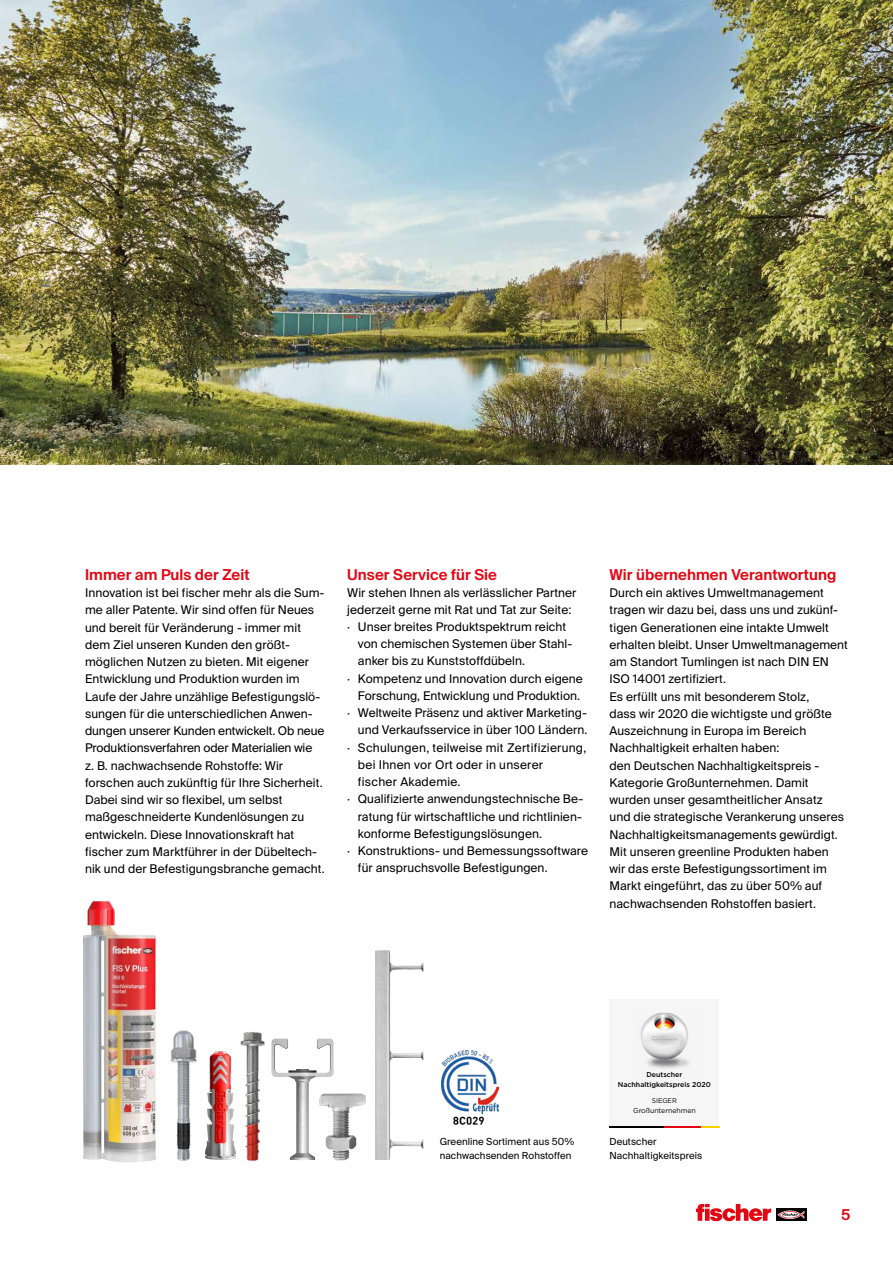
<style>
.page{position:relative;width:893px;height:1263px;background:#fff}
.page>*{position:absolute;margin:0;border:0;box-sizing:border-box;transform-origin:0 0}
.t1{font:600 15px "fischerstrong";letter-spacing:.005em;color:#e30613}
.t2{font:12px/17.2px "fischerstrong";letter-spacing:.005em;color:#000}
.t3{font:9.75px/13.5px "fischerstrong";letter-spacing:.005em;color:#000}
.t4{font:500 7.05px "Gotham";color:#000}
.t5{font:7.05px "Gotham";letter-spacing:-.01em;color:#000}
.t6{font:6.75px "Gotham";letter-spacing:-.01em;color:#000}
</style>
<div class="page">
<svg style="left:776px;top:1209px;width:30px;height:12px"></svg>
<svg style="left:777px;top:1210px;width:27px;height:9px"></svg>
<svg style="left:696px;top:1204px;width:75px;height:17px"></svg>
<img style="left:0;top:0;width:893px;height:465px">
<img style="left:334px;top:1093px;width:22px;height:68px">
<img style="left:442px;top:1051px;width:56px;height:74px">
<div style="left:609px;top:999px;width:110px;height:129px;background:#f6f6f6"></div>
<svg style="left:701px;top:1126px;width:18px;height:2px"></svg>
<hr style="left:664px;top:1126px;width:37px;height:2px;background:#e30613">
<hr style="left:609px;top:1126px;width:55px;height:2px;background:#000">
<img style="left:640px;top:1012px;width:49px;height:57px">
<img style="left:271px;top:1038px;width:63px;height:122px">
<img style="left:170px;top:1030px;width:27px;height:131px">
<img style="left:240px;top:1032px;width:25px;height:129px">
<img style="left:375px;top:950px;width:49px;height:210px">
<img style="left:205px;top:1051px;width:30px;height:109px">
<img style="left:83px;top:901px;width:73px;height:262px">
<p class="t1" style="left:85px;top:566px;width:166px">Immer am Puls der Zeit</p>
<p class="t2" style="left:85px;top:584px;width:241px">Innovation ist bei fischer mehr als die Sum&shy;me aller Patente. Wir sind offen für Neues und bereit für Veränderung - immer mit dem Ziel unseren Kunden den größt&shy;möglichen Nutzen zu bieten. Mit eigener Entwicklung und Produktion wurden im Laufe der Jahre unzählige Befestigungslö&shy;sungen für die unterschiedlichen Anwen&shy;dungen unserer Kunden entwickelt. Ob neue Produktionsverfahren oder Materialien wie<br>z. B. nachwachsende Rohstoffe: Wir forschen auch zukünftig für Ihre Sicherheit.<br>Dabei sind wir so flexibel, um selbst maßgeschneiderte Kundenlösungen zu entwickeln. Diese Innovationskraft hat fischer zum Marktführer in der Dübeltech&shy;nik und der Befestigungsbranche gemacht.</p>
<p class="t1" style="left:347px;top:566px;width:151px">Unser Service für Sie</p>
<p class="t2" style="left:347px;top:584px;width:231px">Wir stehen Ihnen als verlässlicher Partner</p>
<p class="t2" style="left:347px;top:601px;width:226px">jederzeit gerne mit Rat und Tat zur Seite:</p>
<p class="t2" style="left:347px;top:618px;width:221px">· Unser breites Produktspektrum reicht</p>
<p class="t2" style="left:358px;top:635px;width:216px">von chemischen Systemen über Stahl-</p>
<p class="t2" style="left:358px;top:652px;width:169px">anker bis zu Kunststoffdübeln.</p>
<p class="t2" style="left:347px;top:670px;width:237px">· Kompetenz und Innovation durch eigene</p>
<p class="t2" style="left:358px;top:687px;width:224px">Forschung, Entwicklung und Produktion.</p>
<p class="t2" style="left:347px;top:704px;width:241px">· Weltweite Präsenz und aktiver Marketing-</p>
<p class="t2" style="left:358px;top:721px;width:231px">und Verkaufsservice in über 100 Ländern.</p>
<p class="t2" style="left:347px;top:739px;width:240px">· Schulungen, teilweise mit Zertifizierung,</p>
<p class="t2" style="left:358px;top:756px;width:187px">bei Ihnen vor Ort oder in unserer</p>
<p class="t2" style="left:358px;top:773px;width:104px">fischer Akademie.</p>
<p class="t2" style="left:347px;top:790px;width:238px">· Qualifizierte anwendungstechnische Be-</p>
<p class="t2" style="left:358px;top:808px;width:225px">ratung für wirtschaftliche und richtlinien-</p>
<p class="t2" style="left:358px;top:825px;width:186px">konforme Befestigungslösungen.</p>
<p class="t2" style="left:347px;top:842px;width:242px">· Konstruktions- und Bemessungssoftware</p>
<p class="t2" style="left:358px;top:859px;width:191px">für anspruchsvolle Befestigungen.</p>
<p class="t1" style="left:609px;top:566px;width:228px">Wir übernehmen Verantwortung</p>
<p class="t2" style="left:609px;top:584px;width:240px">Durch ein aktives Umweltmanagement tragen wir dazu bei, dass uns und zukünf&shy;tigen Generationen eine intakte Umwelt erhalten bleibt. Unser Umweltmanagement am Standort Tumlingen ist nach DIN EN ISO 14001 zertifiziert.<br>Es erfüllt uns mit besonderem Stolz,<br>dass wir 2020 die wichtigste und größte Auszeichnung in Europa im Bereich Nachhaltigkeit erhalten haben:<br>den Deutschen Nachhaltigkeitspreis - Kategorie Großunternehmen. Damit wurden unser gesamtheitlicher Ansatz<br>und die strategische Verankerung unseres Nachhaltigkeitsmanagements gewürdigt.<br>Mit unseren greenline Produkten haben<br>wir das erste Befestigungssortiment im Markt eingeführt, das zu über 50% auf nachwachsenden Rohstoffen basiert.</p>
<p class="t4" style="left:646px;top:1070px;width:38px">Deutscher</p>
<p class="t6" style="left:652px;top:1096px;width:26px">SIEGER</p>
<p class="t5" style="left:633px;top:1106px;width:64px">Großunternehmen</p>
<p class="t4" style="left:618px;top:1080px;width:95px">Nachhaltigkeitspreis 2020</p>
<p class="t3" style="left:440px;top:1135px;width:136px">Greenline Sortiment aus 50% nachwachsenden Rohstoffen</p>
<p class="t3" style="left:609px;top:1135px;width:94px">Deutscher<br>Nachhaltigkeitspreis</p>
<p class="t1" style="left:841px;top:1206px;width:11px">5</p>
</div>
